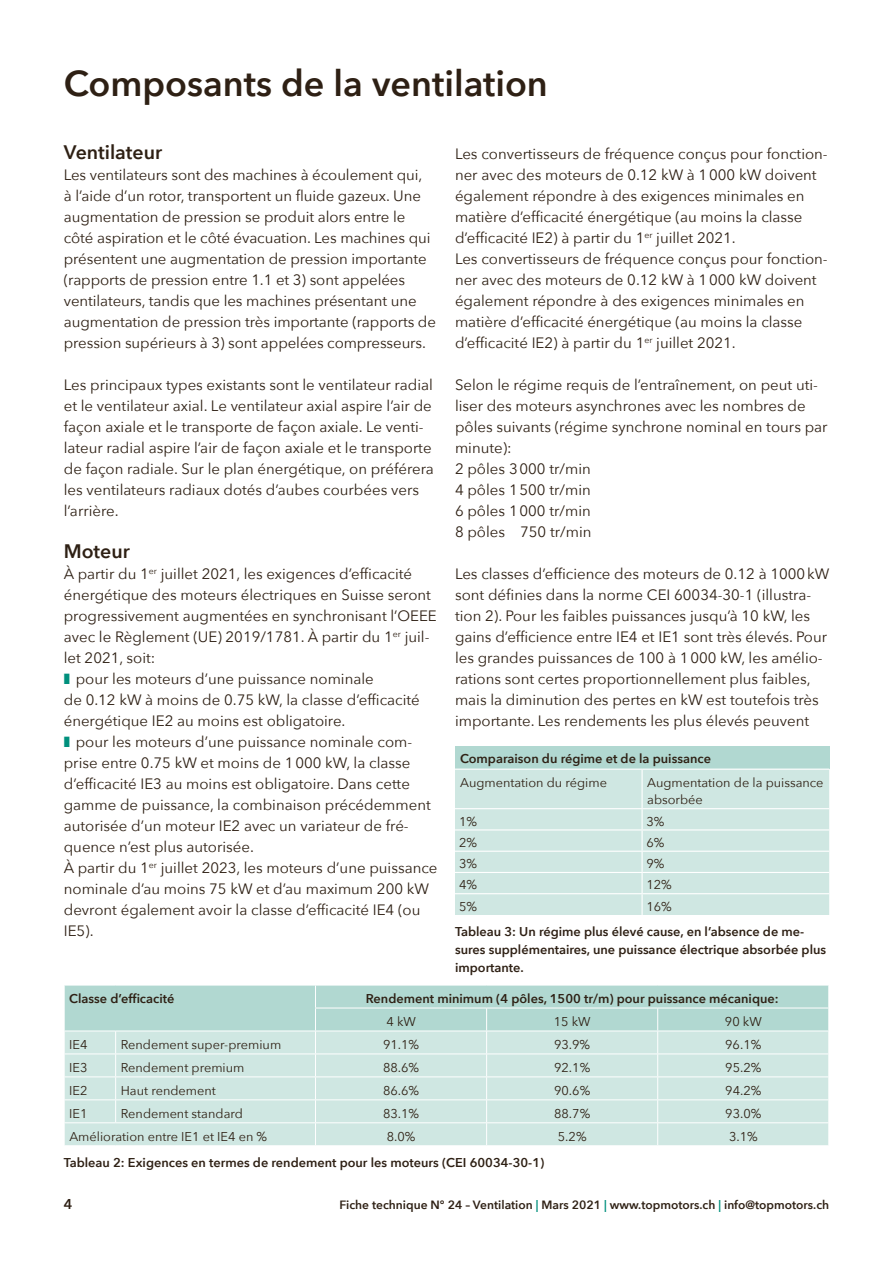
<style>
.page{position:relative;width:893px;height:1263px;background:#fff}
.page>*{position:absolute;margin:0;border:0;box-sizing:border-box;transform-origin:0 0}
.t1{font:600 36px "Avenir Next";color:#2e2014}
.t2{font:600 19.5px "Avenir Next";color:#2e2014}
.t3{font:15px/21px "Avenir Next";color:#2e2014}
.t4{font:600 14.25px "Avenir Next";color:#2e2014}
.t5{font:600 12.75px/18px "Avenir Next";color:#2e2014}
.t6{font:12.75px/16.5px "Avenir Next";color:#2e2014}
.t7{font:600 12px "Avenir Next";color:#2e2014}
.s1{color:#00907d}
</style>
<div class="page">
<svg style="left:64px;top:985px;width:765px;height:160px;background:#c9e4de"></svg>
<div style="left:455px;top:746px;width:374px;height:23px;background:#b1d8d1"></div>
<div style="left:455px;top:770px;width:374px;height:145px;background:#cfe7e2"></div>
<hr style="left:455px;top:768px;width:187px;height:2px;background:#fff">
<hr style="left:642px;top:768px;width:187px;height:2px;background:#fff">
<hr style="left:641px;top:770px;width:2px;height:38px;background:#fff">
<hr style="left:455px;top:808px;width:187px;height:1px;background:#fff">
<hr style="left:642px;top:808px;width:187px;height:1px;background:#fff">
<hr style="left:641px;top:809px;width:2px;height:20px;background:#fff">
<hr style="left:455px;top:829px;width:187px;height:1px;background:#fff">
<hr style="left:642px;top:829px;width:187px;height:1px;background:#fff">
<hr style="left:641px;top:830px;width:2px;height:21px;background:#fff">
<hr style="left:455px;top:851px;width:187px;height:1px;background:#fff">
<hr style="left:642px;top:851px;width:187px;height:1px;background:#fff">
<hr style="left:641px;top:852px;width:2px;height:20px;background:#fff">
<hr style="left:455px;top:872px;width:187px;height:1px;background:#fff">
<hr style="left:642px;top:872px;width:187px;height:1px;background:#fff">
<hr style="left:641px;top:873px;width:2px;height:20px;background:#fff">
<hr style="left:455px;top:893px;width:187px;height:1px;background:#fff">
<hr style="left:642px;top:893px;width:187px;height:1px;background:#fff">
<hr style="left:641px;top:894px;width:2px;height:21px;background:#fff">
<h1 class="t1" style="left:64px;top:53px;width:486px">Composants de la ventilation</h1>
<h2 class="t2" style="left:64px;top:135px;width:100px">Ventilateur</h2>
<p class="t3" style="left:64px;top:164px;width:374px">Les ventilateurs sont des machines à écoulement qui,<br>à l’aide d’un rotor, transportent un fluide gazeux. Une augmentation de pression se produit alors entre le côté aspiration et le côté évacuation. Les machines qui présentent une augmentation de pression importante (rapports de pression entre 1.1 et 3) sont appelées ventilateurs, tandis que les machines présentant une augmentation de pression très importante (rapports de pression supérieurs à 3) sont appelées compresseurs.</p>
<p class="t3" style="left:64px;top:374px;width:372px">Les principaux types existants sont le ventilateur radial et le ventilateur axial. Le ventilateur axial aspire l’air de façon axiale et le transporte de façon axiale. Le venti&shy;lateur radial aspire l’air de façon axiale et le transporte de façon radiale. Sur le plan énergétique, on préférera les ventilateurs radiaux dotés d’aubes courbées vers l’arrière.</p>
<h2 class="t2" style="left:64px;top:534px;width:68px">Moteur</h2>
<p class="t3" style="left:64px;top:563px;width:350px">À partir du 1<sup>er</sup> juillet 2021, les exigences d’efficacité</p>
<p class="t3" style="left:64px;top:584px;width:369px">énergétique des moteurs électriques en Suisse seront</p>
<p class="t3" style="left:64px;top:605px;width:375px">progressivement augmentées en synchronisant l’OEEE</p>
<p class="t3" style="left:64px;top:626px;width:367px">avec le Règlement (UE) 2019/1781. À partir du 1<sup>er</sup> juil-</p>
<p class="t3" style="left:64px;top:647px;width:93px">let 2021, soit:</p>
<p class="t3" style="left:76px;top:668px;width:300px">pour les moteurs d’une puissance nominale</p>
<p class="t3" style="left:64px;top:689px;width:358px">de 0.12 kW à moins de 0.75 kW, la classe d’efficacité</p>
<p class="t3" style="left:64px;top:710px;width:283px">énergétique IE2 au moins est obligatoire.</p>
<p class="t3" style="left:76px;top:731px;width:338px">pour les moteurs d’une puissance nominale com-</p>
<p class="t3" style="left:64px;top:752px;width:348px">prise entre 0.75 kW et moins de 1000 kW, la classe</p>
<p class="t3" style="left:64px;top:773px;width:348px">d’efficacité IE3 au moins est obligatoire. Dans cette</p>
<p class="t3" style="left:64px;top:794px;width:369px">gamme de puissance, la combinaison précédemment</p>
<p class="t3" style="left:64px;top:815px;width:346px">autorisée d’un moteur IE2 avec un variateur de fré-</p>
<p class="t3" style="left:64px;top:836px;width:192px">quence n’est plus autorisée.</p>
<p class="t3" style="left:64px;top:857px;width:375px">À partir du 1<sup>er</sup> juillet 2023, les moteurs d’une puissance</p>
<p class="t3" style="left:64px;top:878px;width:367px">nominale d’au moins 75 kW et d’au maximum 200 kW</p>
<p class="t3" style="left:64px;top:899px;width:358px">devront également avoir la classe d’efficacité IE4 (ou</p>
<p class="t3" style="left:64px;top:920px;width:31px">IE5).</p>
<p class="t3" style="left:455px;top:143px;width:374px">Les convertisseurs de fréquence conçus pour fonction&shy;ner avec des moteurs de 0.12 kW à 1000 kW doivent également répondre à des exigences minimales en matière d’efficacité énergétique (au moins la classe d’efficacité IE2) à partir du 1<sup>er</sup> juillet 2021.<br>Les convertisseurs de fréquence conçus pour fonction&shy;ner avec des moteurs de 0.12 kW à 1000 kW doivent également répondre à des exigences minimales en matière d’efficacité énergétique (au moins la classe d’efficacité IE2) à partir du 1<sup>er</sup> juillet 2021.</p>
<p class="t3" style="left:455px;top:374px;width:374px">Selon le régime requis de l’entraînement, on peut uti&shy;liser des moteurs asynchrones avec les nombres de pôles suivants (régime synchrone nominal en tours par minute):<br>2 pôles 3000 tr/min<br>4 pôles 1500 tr/min<br>6 pôles 1000 tr/min<br>8 pôles 750 tr/min</p>
<p class="t3" style="left:455px;top:563px;width:376px">Les classes d’efficience des moteurs de 0.12 à 1000kW sont définies dans la norme CEI 60034-30-1 (illustra&shy;tion 2). Pour les faibles puissances jusqu’à 10 kW, les gains d’efficience entre IE4 et IE1 sont très élevés. Pour les grandes puissances de 100 à 1000 kW, les amélio&shy;rations sont certes proportionnellement plus faibles, mais la diminution des pertes en kW est toutefois très importante. Les rendements les plus élevés peuvent</p>
<p class="t5" style="left:460px;top:749px;width:252px">Comparaison du régime et de la puissance</p>
<p class="t6" style="left:460px;top:774px;width:148px">Augmentation du régime</p>
<p class="t6" style="left:647px;top:774px;width:178px">Augmentation de la puissance absorbée</p>
<p class="t6" style="left:459px;top:812px;width:20px">1%</p>
<p class="t6" style="left:646px;top:812px;width:20px">3%</p>
<p class="t6" style="left:459px;top:834px;width:20px">2%</p>
<p class="t6" style="left:646px;top:834px;width:20px">6%</p>
<p class="t6" style="left:459px;top:855px;width:20px">3%</p>
<p class="t6" style="left:646px;top:855px;width:20px">9%</p>
<p class="t6" style="left:459px;top:876px;width:20px">4%</p>
<p class="t6" style="left:646px;top:876px;width:27px">12%</p>
<p class="t6" style="left:459px;top:897px;width:20px">5%</p>
<p class="t6" style="left:646px;top:897px;width:27px">16%</p>
<p class="t5" style="left:455px;top:922px;width:373px">Tableau 3: Un régime plus élevé cause, en l’absence de me&shy;sures supplémentaires, une puissance électrique absorbée plus importante.</p>
<p class="t5" style="left:69px;top:989px;width:107px">Classe d’efficacité</p>
<p class="t5" style="left:366px;top:989px;width:414px">Rendement minimum (4 pôles, 1500 tr/m) pour puissance mécanique:</p>
<p class="t6" style="left:386px;top:1013px;width:31px">4 kW</p>
<p class="t6" style="left:554px;top:1013px;width:38px">15 kW</p>
<p class="t6" style="left:725px;top:1013px;width:38px">90 kW</p>
<p class="t6" style="left:69px;top:1035px;width:20px">IE4</p>
<p class="t6" style="left:121px;top:1035px;width:162px">Rendement super-premium</p>
<p class="t6" style="left:383px;top:1035px;width:38px">91.1%</p>
<p class="t6" style="left:554px;top:1035px;width:38px">93.9%</p>
<p class="t6" style="left:725px;top:1035px;width:38px">96.1%</p>
<p class="t6" style="left:69px;top:1058px;width:20px">IE3</p>
<p class="t6" style="left:121px;top:1058px;width:125px">Rendement premium</p>
<p class="t6" style="left:383px;top:1058px;width:38px">88.6%</p>
<p class="t6" style="left:554px;top:1058px;width:38px">92.1%</p>
<p class="t6" style="left:725px;top:1058px;width:38px">95.2%</p>
<p class="t6" style="left:69px;top:1081px;width:20px">IE2</p>
<p class="t6" style="left:121px;top:1081px;width:97px">Haut rendement</p>
<p class="t6" style="left:383px;top:1081px;width:38px">86.6%</p>
<p class="t6" style="left:554px;top:1081px;width:38px">90.6%</p>
<p class="t6" style="left:725px;top:1081px;width:38px">94.2%</p>
<p class="t6" style="left:69px;top:1104px;width:20px">IE1</p>
<p class="t6" style="left:121px;top:1104px;width:124px">Rendement standard</p>
<p class="t6" style="left:383px;top:1104px;width:38px">83.1%</p>
<p class="t6" style="left:554px;top:1104px;width:38px">88.7%</p>
<p class="t6" style="left:725px;top:1104px;width:38px">93.0%</p>
<p class="t6" style="left:69px;top:1127px;width:199px">Amélioration entre IE1 et IE4 en %</p>
<p class="t6" style="left:387px;top:1127px;width:30px">8.0%</p>
<p class="t6" style="left:558px;top:1127px;width:30px">5.2%</p>
<p class="t6" style="left:729px;top:1127px;width:30px">3.1%</p>
<p class="t5" style="left:64px;top:1153px;width:482px">Tableau 2: Exigences en termes de rendement pour les moteurs (CEI 60034-30-1)</p>
<p class="t4" style="left:64px;top:1191px;width:10px">4</p>
<p class="t7" style="left:339px;top:1194px;width:491px">Fiche technique N° 24 – Ventilation <span class="s1">|</span> Mars 2021 <span class="s1">|</span> www.topmotors.ch <span class="s1">|</span> info@topmotors.ch</p>
</div>
